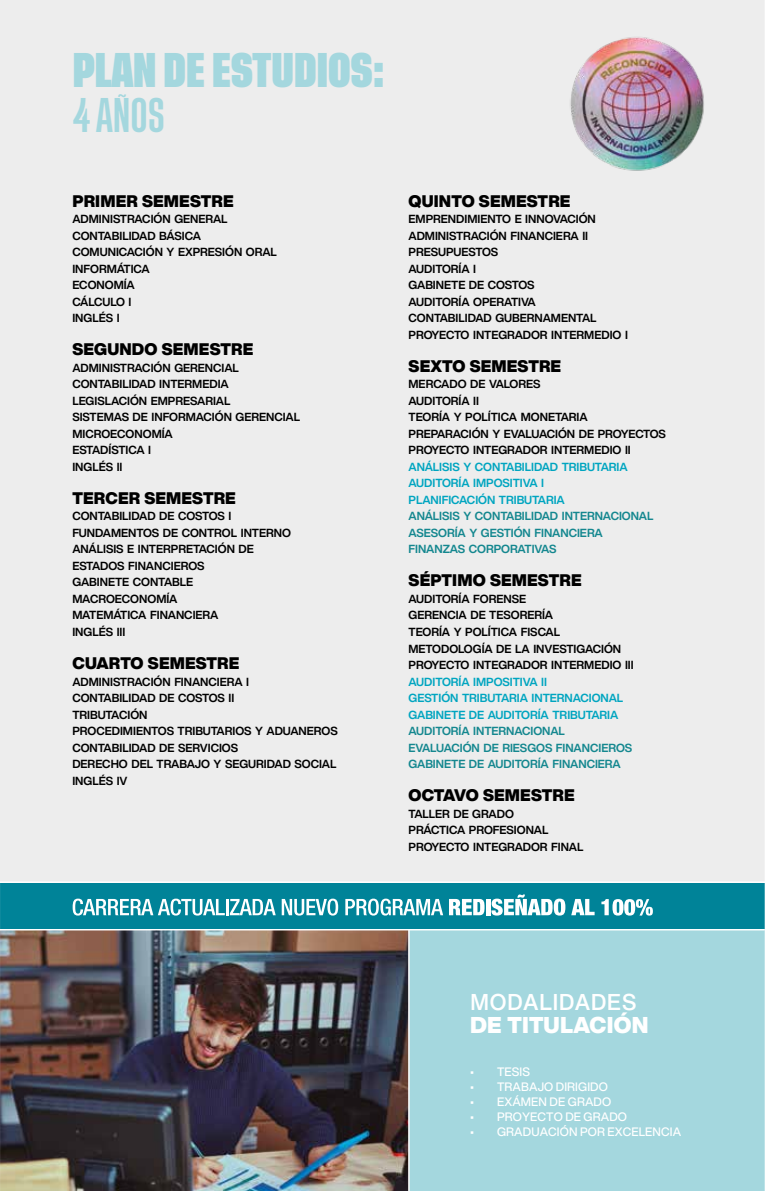
<style>
.page{position:relative;width:766px;height:1191px;background:#fff}
.page>*{position:absolute;margin:0;border:0;box-sizing:border-box;transform-origin:0 0}
.t1{font:700 36px "Tusker Grotesk 6700";color:#a4d7de}
.t2{font:500 36px "Tusker Grotesk 4500";color:#a4d7de}
.t3{font:900 22.5px "Helvetica Now Display";letter-spacing:.01em;color:#fff}
.t4{font:500 22.5px "Helvetica Now Text";letter-spacing:.01em;color:#fff}
.t5{font:900 16.5px "Helvetica Now Display";letter-spacing:.01em;color:#000}
.t6{font:500 12px "Helvetica Now Display";letter-spacing:.01em;color:#fff}
.t7{font:700 11.55px/16.5px "Helvetica Now Display";color:#000}
.t8{font:700 11.55px/16.5px "Helvetica Now Display";color:#14878f}
.t9{font:700 11.55px/16.5px "Helvetica Now Display";letter-spacing:-.005em;color:#00a5c0}
</style>
<div class="page">
<div style="left:0;top:0;width:764px;height:1191px;background:#ededed"></div>
<img style="left:570px;top:37px;width:134px;height:134px">
<img style="left:1px;top:930px;width:407px;height:261px">
<div style="left:409px;top:929px;width:356px;height:262px;background:#a4d7de"></div>
<hr style="left:0;top:929px;width:764px;height:1px;background:#fff">
<div style="left:0;top:883px;width:765px;height:46px;background:#008398"></div>
<svg style="left:73px;top:898px;width:202px;height:17px"></svg>
<svg style="left:281px;top:898px;width:57px;height:17px"></svg>
<svg style="left:345px;top:898px;width:98px;height:17px"></svg>
<svg style="left:449px;top:899px;width:35px;height:16px"></svg>
<hr style="left:486px;top:899px;width:4px;height:16px;background:#fff">
<svg style="left:491px;top:894px;width:74px;height:21px"></svg>
<svg style="left:571px;top:899px;width:23px;height:16px"></svg>
<svg style="left:601px;top:899px;width:51px;height:16px"></svg>
<hr style="left:408px;top:929px;width:1px;height:262px;background:#fff">
<hr style="left:0;top:881px;width:765px;height:2px;background:#fff">
<hr style="left:764px;top:0;width:1px;height:1191px;background:#fff">
<hr style="left:0;top:0;width:1px;height:1191px;background:#fff">
<h1 class="t1" style="left:73px;top:48px;width:313px">PLAN DE ESTUDIOS:</h1>
<h1 class="t2" style="left:73px;top:93px;width:94px">4 AÑOS</h1>
<h3 class="t5" style="left:72px;top:189px;width:163px">PRIMER SEMESTRE</h3>
<p class="t7" style="left:72px;top:211px;width:206px">ADMINISTRACIÓN GENERAL<br>CONTABILIDAD BÁSICA<br>COMUNICACIÓN Y EXPRESIÓN ORAL<br>INFORMÁTICA<br>ECONOMÍA<br>CÁLCULO I<br>INGLÉS I</p>
<h3 class="t5" style="left:72px;top:338px;width:182px">SEGUNDO SEMESTRE</h3>
<p class="t7" style="left:72px;top:359px;width:229px">ADMINISTRACIÓN GERENCIAL<br>CONTABILIDAD INTERMEDIA<br>LEGISLACIÓN EMPRESARIAL<br>SISTEMAS DE INFORMACIÓN GERENCIAL<br>MICROECONOMÍA<br>ESTADÍSTICA I<br>INGLÉS II</p>
<h3 class="t5" style="left:72px;top:486px;width:165px">TERCER SEMESTRE</h3>
<p class="t7" style="left:72px;top:508px;width:220px">CONTABILIDAD DE COSTOS I<br>FUNDAMENTOS DE CONTROL INTERNO<br>ANÁLISIS E INTERPRETACIÓN DE<br>ESTADOS FINANCIEROS<br>GABINETE CONTABLE<br>MACROECONOMÍA<br>MATEMÁTICA FINANCIERA<br>INGLÉS III</p>
<h3 class="t5" style="left:72px;top:651px;width:168px">CUARTO SEMESTRE</h3>
<p class="t7" style="left:72px;top:673px;width:267px">ADMINISTRACIÓN FINANCIERA I<br>CONTABILIDAD DE COSTOS II<br>TRIBUTACIÓN<br>PROCEDIMIENTOS TRIBUTARIOS Y ADUANEROS<br>CONTABILIDAD DE SERVICIOS<br>DERECHO DEL TRABAJO Y SEGURIDAD SOCIAL<br>INGLÉS IV</p>
<h3 class="t5" style="left:408px;top:189px;width:163px">QUINTO SEMESTRE</h3>
<p class="t7" style="left:408px;top:211px;width:221px">EMPRENDIMIENTO E INNOVACIÓN<br>ADMINISTRACIÓN FINANCIERA II<br>PRESUPUESTOS<br>AUDITORÍA I<br>GABINETE DE COSTOS<br>AUDITORÍA OPERATIVA<br>CONTABILIDAD GUBERNAMENTAL<br>PROYECTO INTEGRADOR INTERMEDIO I</p>
<h3 class="t5" style="left:408px;top:354px;width:154px">SEXTO SEMESTRE</h3>
<p class="t7" style="left:408px;top:376px;width:259px">MERCADO DE VALORES<br>AUDITORÍA II<br>TEORÍA Y POLÍTICA MONETARIA<br>PREPARACIÓN Y EVALUACIÓN DE PROYECTOS<br>PROYECTO INTEGRADOR INTERMEDIO II</p>
<p class="t9" style="left:408px;top:458px;width:220px">ANÁLISIS Y CONTABILIDAD TRIBUTARIA<br>AUDITORÍA IMPOSITIVA I<br>PLANIFICACIÓN TRIBUTARIA</p>
<p class="t8" style="left:408px;top:508px;width:246px">ANÁLISIS Y CONTABILIDAD INTERNACIONAL<br>ASESORÍA Y GESTIÓN FINANCIERA<br>FINANZAS CORPORATIVAS</p>
<h3 class="t5" style="left:408px;top:569px;width:174px">SÉPTIMO SEMESTRE</h3>
<p class="t7" style="left:408px;top:590px;width:227px">AUDITORÍA FORENSE<br>GERENCIA DE TESORERÍA<br>TEORÍA Y POLÍTICA FISCAL<br>METODOLOGÍA DE LA INVESTIGACIÓN<br>PROYECTO INTEGRADOR INTERMEDIO III</p>
<p class="t9" style="left:408px;top:673px;width:216px">AUDITORÍA IMPOSITIVA II<br>GESTIÓN TRIBUTARIA INTERNACIONAL<br>GABINETE DE AUDITORÍA TRIBUTARIA</p>
<p class="t8" style="left:408px;top:722px;width:225px">AUDITORÍA INTERNACIONAL<br>EVALUACIÓN DE RIESGOS FINANCIEROS<br>GABINETE DE AUDITORÍA FINANCIERA</p>
<h3 class="t5" style="left:408px;top:783px;width:167px">OCTAVO SEMESTRE</h3>
<p class="t7" style="left:408px;top:805px;width:176px">TALLER DE GRADO<br>PRÁCTICA PROFESIONAL<br>PROYECTO INTEGRADOR FINAL</p>
<h2 class="t4" style="left:470px;top:985px;width:168px">MODALIDADES</h2>
<h2 class="t3" style="left:470px;top:1009px;width:180px">DE TITULACIÓN</h2>
<p class="t6" style="left:470px;top:1063px;width:61px">• TESIS</p>
<p class="t6" style="left:470px;top:1078px;width:139px">• TRABAJO DIRIGIDO</p>
<p class="t6" style="left:470px;top:1093px;width:143px">• EXÁMEN DE GRADO</p>
<p class="t6" style="left:470px;top:1108px;width:158px">• PROYECTO DE GRADO</p>
<p class="t6" style="left:470px;top:1123px;width:212px">• GRADUACIÓN POR EXCELENCIA</p>
</div>
